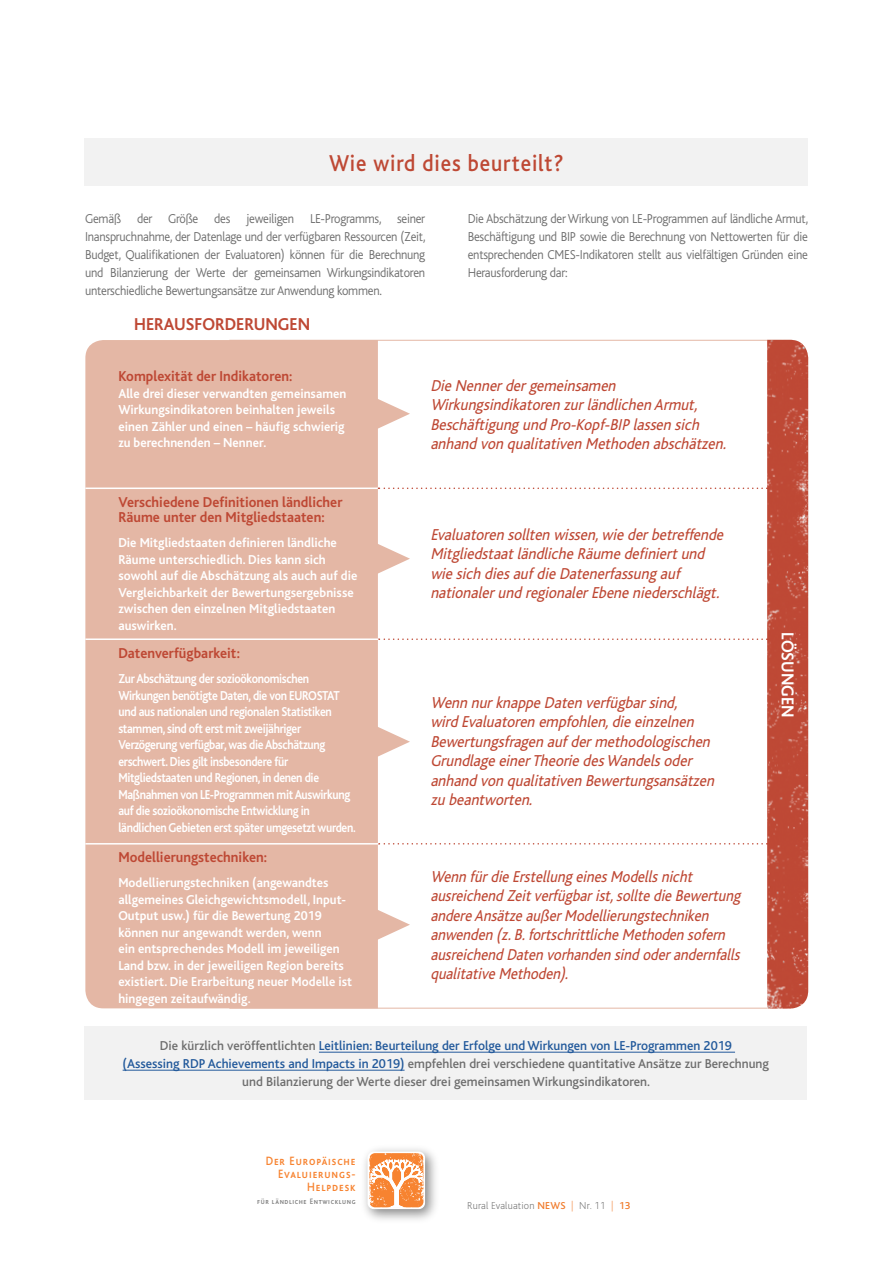
<style>
.page{position:relative;width:893px;height:1263px;background:#fff}
.page>*{position:absolute;margin:0;border:0;box-sizing:border-box;transform-origin:0 0}
.t1{font:500 24px "Bliss";letter-spacing:.04em;color:#be4834;scale:.9 1}
.t2{font:700 18px "Bliss";color:#be4834;scale:.95 1}
.t3{font:700 18px "Bliss";color:#fff;scale:.95 1}
.t4{font:italic 16.5px/19.5px "Bliss";color:#be4834;scale:.93 1}
.t5{font:italic 16.5px/19.5px "Bliss";color:#be4834;scale:.9 1}
.t6{font:700 15px/15px "Bliss";color:#be4834;scale:.95 1}
.t7{font:700 13.5px/16.5px "Bliss";color:#fff;scale:.95 1}
.t8{font:300 13.5px/18px "Bliss";letter-spacing:-.02em;color:#6e6e6e;text-align:justify;scale:.93 1}
.t9{font:700 13.5px/16.5px "Bliss";letter-spacing:-.03em;color:#fff;scale:.87 1}
.t10{font:500 13.5px/18px "Bliss";color:#6e6e6e;text-align:center}
.t11{font:500 12.6px/13.2px "Bliss Caps";letter-spacing:.08em;color:#f78330;text-align:right;scale:.9 1}
.t12{font:200 10.5px "Bliss";letter-spacing:.015em;color:#6e6e6e}
.t13{font:500 8.25px "Bliss Caps";letter-spacing:.08em;color:#818181;scale:.9 1}
.s1{color:#22599b}
.s2{font-weight:500;color:#f07d2f}
.s3{color:#f07d2f}
</style>
<div class="page">
<img style="left:364px;top:1148px;width:72px;height:72px">
<svg style="left:368px;top:1151px;width:57px;height:58px"></svg>
<svg style="left:369px;top:1153px;width:55px;height:54px"></svg>
<div style="left:85px;top:138px;width:723px;height:48px;background:#f2f2f2"></div>
<div style="left:85px;top:340px;width:273px;height:668px;background:#e4b7a5"></div>
<hr style="left:85px;top:487px;width:293px;height:2px;background:#fff">
<hr style="left:85px;top:843px;width:293px;height:1px;background:#fff">
<hr style="left:85px;top:638px;width:293px;height:2px;background:#fff">
<svg style="left:358px;top:340px;width:450px;height:668px"></svg>
<div style="left:84px;top:1026px;width:723px;height:74px;background:#f2f2f2"></div>
<hr style="left:319px;top:1052px;width:416px;height:1px;background:#22599b">
<hr style="left:123px;top:1070px;width:282px;height:1px;background:#22599b">
<p class="t1" style="left:329px;top:151px;width:262px">Wie wird dies beurteilt?</p>
<p class="t8" style="left:85px;top:210px;width:368px">Gemäß der Größe des jeweiligen LE-Programms, seiner Inanspruchnahme, der Datenlage und der verfügbaren Ressourcen (Zeit, Budget, Qualifikationen der Evaluatoren) können für die Berechnung und Bilanzierung der Werte der gemeinsamen Wirkungsindikatoren unterschiedliche Bewertungsansätze zur Anwendung kommen.</p>
<p class="t8" style="left:468px;top:210px;width:368px">Die Abschätzung der Wirkung von LE-Programmen auf ländliche Armut, Beschäftigung und BIP sowie die Berechnung von Nettowerten für die entsprechenden CMES-Indikatoren stellt aus vielfältigen Gründen eine Herausforderung dar:</p>
<p class="t2" style="left:134px;top:314px;width:187px">HERAUSFORDERUNGEN</p>
<p class="t6" style="left:118px;top:369px;width:185px">Komplexität der Indikatoren:</p>
<p class="t7" style="left:118px;top:386px;width:241px">Alle drei dieser verwandten gemeinsamen Wirkungsindikatoren beinhalten jeweils einen Zähler und einen – häufig schwierig zu berechnenden – Nenner.</p>
<p class="t4" style="left:430px;top:376px;width:324px">Die Nennerdergemeinsamen Wirkungsindikatoren zurländlichen Armut, Beschäftigung und Pro-Kopf-BIP lassen sich anhand von qualitativen Methoden abschätzen.</p>
<p class="t6" style="left:118px;top:495px;width:237px">Verschiedene Definitionen ländlicher<br>Räume unter den Mitgliedstaaten:</p>
<p class="t7" style="left:118px;top:535px;width:253px">Die Mitgliedstaaten definieren ländliche Räume unterschiedlich. Dies kann sich sowohl auf die Abschätzung als auch auf die Vergleichbarkeit der Bewertungsergebnisse zwischen den einzelnen Mitgliedstaaten auswirken.</p>
<p class="t6" style="left:118px;top:646px;width:130px">Datenverfügbarkeit:</p>
<p class="t9" style="left:118px;top:671px;width:274px">Zur Abschätzung der sozioökonomischen Wirkungen benötigte Daten, die von EUROSTAT und aus nationalen und regionalen Statistiken stammen, sind oft erst mit zweijähriger Verzögerung verfügbar, was die Abschätzung erschwert. Dies gilt insbesondere für Mitgliedstaaten und Regionen, in denen die Maßnahmen von LE-Programmen mit Auswirkung auf die sozioökonomische Entwicklung in ländlichen Gebieten erst später umgesetzt wurden.</p>
<p class="t6" style="left:118px;top:850px;width:158px">Modellierungstechniken:</p>
<p class="t7" style="left:118px;top:875px;width:247px">Modellierungstechniken (angewandtes allgemeines Gleichgewichtsmodell, Input-Output usw.) für die Bewertung 2019 können nur angewandt werden, wenn<br>ein entsprechendes Modell im jeweiligen Land bzw. in der jeweiligen Region bereits existiert. Die Erarbeitung neuer Modelle ist hingegen zeitaufwändig.</p>
<p class="t10" style="left:123px;top:1037px;width:648px">Die kürzlich veröffentlichten <span class="s1">Leitlinien: Beurteilung der Erfolge und Wirkungen von LE-Programmen 2019<br>(Assessing RDP Achievements and Impacts in 2019)</span> empfehlen drei verschiedene quantitative Ansätze zur Berechnung und Bilanzierung der Werte dieser drei gemeinsamen Wirkungsindikatoren.</p>
<p class="t4" style="left:430px;top:525px;width:321px">Evaluatoren sollten wissen,wie derbetreffende Mitgliedstaatländliche Räume definiertund wie sich diesaufdie Datenerfassung auf nationalerund regionalerEbene niederschlägt.</p>
<p class="t4" style="left:430px;top:693px;width:311px">Wenn nurknappe Daten verfügbarsind,<br>wird Evaluatoren empfohlen,die einzelnen Bewertungsfragen aufdermethodologischen Grundlage einerTheorie desWandelsoder anhand von qualitativen Bewertungsansätzen zu beantworten.</p>
<p class="t5" style="left:430px;top:867px;width:350px">Wenn fürdieErstellung einesModellsnicht ausreichend Zeitverfügbarist,solltedieBewertung andereAnsätzeaußerModellierungstechniken anwenden (z. B.fortschrittlicheMethoden sofern ausreichend Daten vorhanden sind oderandernfalls qualitativeMethoden).</p>
<p class="t3" style="left:797px;top:632px;width:91px;rotate:90deg">LÖSUNGEN</p>
<p class="t11" style="left:266px;top:1154px;width:101px">Der Europäische<br>Evaluierungs-<br>Helpdesk</p>
<p class="t13" style="left:257px;top:1197px;width:111px">für ländliche Entwicklung</p>
<p class="t12" style="left:467px;top:1200px;width:165px">Rural Evaluation <span class="s2">NEWS</span> <span class="s3">|</span> Nr. 11 <span class="s3">|</span> <span class="s2">13</span></p>
</div>
